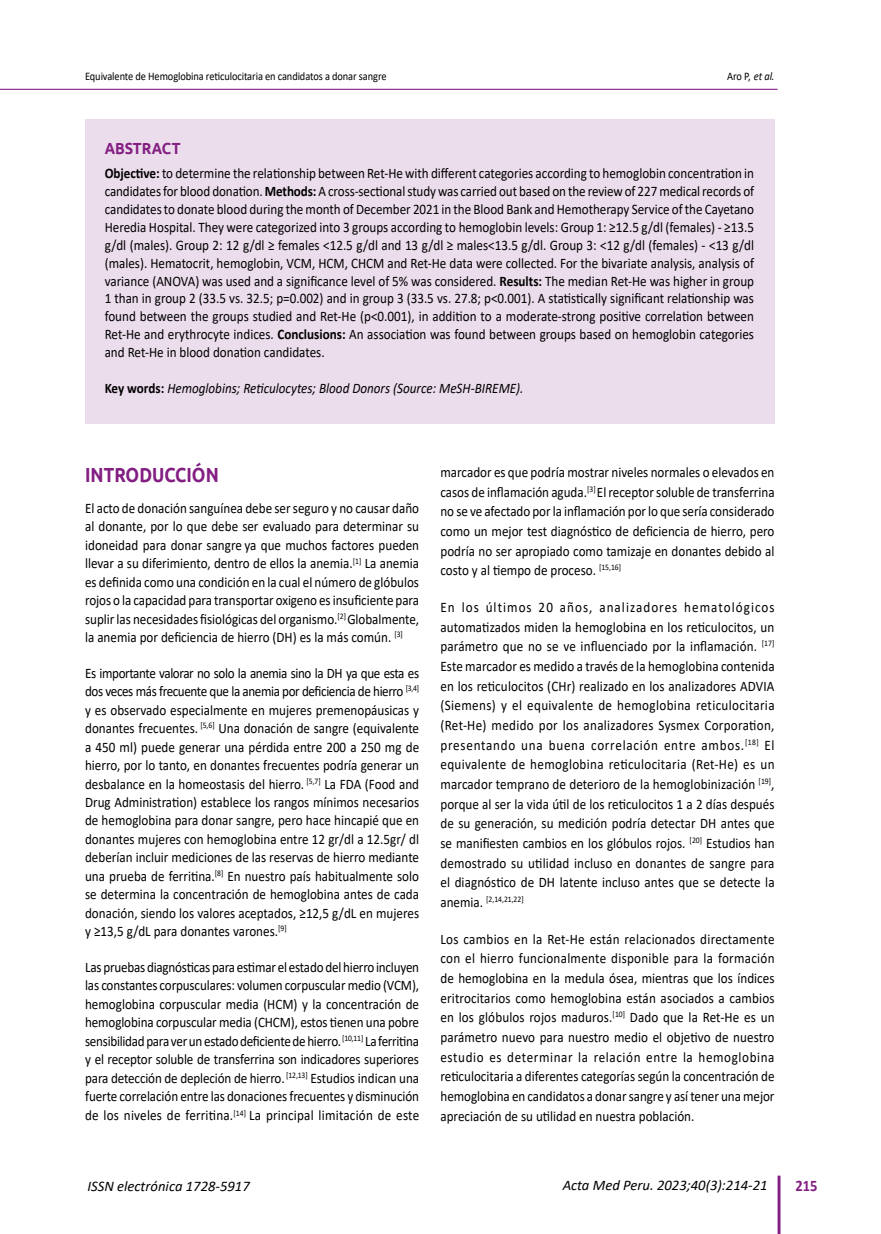
<style>
.page{position:relative;width:881px;height:1234px;background:#fff}
.page>*{position:absolute;margin:0;border:0;box-sizing:border-box;transform-origin:0 0}
.t1{font:700 20.4px "Ubuntu";color:#831f82;scale:.85 1}
.t2{font:700 16.05px "Ubuntu";color:#831f82;scale:.9 1}
.t3{font:700 16.05px "Calibri";color:#831f82;scale:.9 1}
.t4{font:italic 14.7px "Calibri";color:#000}
.t5{font:14.55px/19.6px "Calibri";color:#000;text-align:justify;scale:.9 1}
.t6{font:italic 14.55px "Calibri";color:#000;scale:.9 1}
.t7{font:11.55px "Calibri";letter-spacing:-.01em;color:#000;scale:.9 1}
.t8{font:8.55px "Calibri";color:#000;scale:.9 1}
.s1{font-style:italic}
.s2{font-weight:700}
.s3{font-weight:700;font-style:normal}
.s4{font-size:14.55px}
</style>
<div class="page">
<hr style="left:777px;top:1175px;width:3px;height:58px;background:#831f82">
<hr style="left:0;top:89px;width:777px;height:1px;background:#831f82">
<div style="left:85px;top:119px;width:689px;height:304px;background:#ecddec"></div>
<p class="t7" style="left:85px;top:68px;width:336px">Equivalente de Hemoglobina reticulocitaria en candidatos a donar sangre</p>
<p class="t7" style="left:727px;top:68px;width:54px">Aro P, <span class="s1">et al.</span></p>
<p class="t2" style="left:105px;top:138px;width:86px">ABSTRACT</p>
<p class="t5" style="left:105px;top:164px;width:722px;line-height:17.9px"><span class="s2">Objective:</span> to determine the relationship between Ret-He with different categories according to hemoglobin concentration in candidates for blood donation. <span class="s2">Methods:</span> A cross-sectional study was carried out based on the review of 227 medical records of candidates to donate blood during the month of December 2021 in the Blood Bank and Hemotherapy Service of the Cayetano Heredia Hospital. They were categorized into 3 groups according to hemoglobin levels: Group 1: ≥12.5 g/dl (females) - ≥13.5 g/dl (males). Group 2: 12 g/dl ≥ females &lt;12.5 g/dl and 13 g/dl ≥ males&lt;13.5 g/dl. Group 3: &lt;12 g/dl (females) - &lt;13 g/dl (males). Hematocrit, hemoglobin, VCM, HCM, CHCM and Ret-He data were collected. For the bivariate analysis, analysis of variance (ANOVA) was used and a significance level of 5% was considered. <span class="s2">Results:</span> The median Ret-He was higher in group 1 than in group 2 (33.5 vs. 32.5; p=0.002) and in group 3 (33.5 vs. 27.8; p&lt;0.001). A statistically significant relationship was found between the groups studied and Ret-He (p&lt;0.001), in addition to a moderate-strong positive correlation between Ret-He and erythrocyte indices. <span class="s2">Conclusions:</span> An association was found between groups based on hemoglobin categories and Ret-He in blood donation candidates.</p>
<p class="t6" style="left:105px;top:378px;width:466px"><span class="s3">Key words:</span> Hemoglobins; Reticulocytes; Blood Donors (Source: MeSH-BIREME).</p>
<h1 class="t1" style="left:85px;top:461px;width:159px">INTRODUCCIÓN</h1>
<p class="t5" style="left:85px;top:498px;width:372px;line-height:18.5px">El acto de donación sanguínea debe ser seguro y no causar daño al donante, por lo que debe ser evaluado para determinar su idoneidad para donar sangre ya que muchos factores pueden llevar a su diferimiento, dentro de ellos la anemia.<sup>[1]</sup> La anemia es definida como una condición en la cual el número de glóbulos rojos o la capacidad para transportar oxigeno es insuficiente para suplir las necesidades fisiológicas del organismo.<sup>[2]</sup> Globalmente, la anemia por deficiencia de hierro (DH) es la más común. <sup>[3]</sup></p>
<p class="t5" style="left:85px;top:663px;width:372px;line-height:18.5px">Es importante valorar no solo la anemia sino la DH ya que esta es dos veces más frecuente que la anemia por deficiencia de hierro <sup>[3,4] </sup>y es observado especialmente en mujeres premenopáusicas y donantes frecuentes. <sup>[5,6]</sup> Una donación de sangre (equivalente a 450 ml) puede generar una pérdida entre 200 a 250 mg de hierro, por lo tanto, en donantes frecuentes podría generar un desbalance en la homeostasis del hierro. <sup>[5,7]</sup> La FDA (Food and Drug Administration) establece los rangos mínimos necesarios de hemoglobina para donar sangre, pero hace hincapié que en donantes mujeres con hemoglobina entre 12 gr/dl a 12.5gr/ dl deberían incluir mediciones de las reservas de hierro mediante una prueba de ferritina.<sup>[8]</sup> En nuestro país habitualmente solo se determina la concentración de hemoglobina antes de cada donación, siendo los valores aceptados, ≥12,5 g/dL en mujeres y ≥13,5 g/dL para donantes varones.<sup>[9]</sup></p>
<p class="t5" style="left:85px;top:956px;width:372px;line-height:18.6px">Las pruebas diagnósticas para estimar el estado del hierro incluyen las constantes corpusculares: volumen corpuscular medio (VCM), hemoglobina corpuscular media (HCM) y la concentración de hemoglobina corpuscular media (CHCM), estos tienen una pobre sensibilidad para ver un estado deficiente de hierro. <sup>[10,11]</sup> La ferritina y el receptor soluble de transferrina son indicadores superiores para detección de depleción de hierro. <sup>[12,13]</sup> Estudios indican una fuerte correlación entre las donaciones frecuentes y disminución de los niveles de ferritina.<sup>[14]</sup> La principal limitación de este</p>
<p class="t5" style="left:440px;top:461px;width:372px">marcador es que podría mostrar niveles normales o elevados en casos de inflamación aguda.<sup>[3]</sup> El receptor soluble de transferrina no se ve afectado por la inflamación por lo que sería considerado como un mejor test diagnóstico de deficiencia de hierro, pero podría no ser apropiado como tamizaje en donantes debido al costo y al tiempo de proceso. <sup>[15,16]</sup></p>
<p class="t5" style="left:440px;top:596px;width:372px">En los últimos 20 años, analizadores hematológicos automatizados miden la hemoglobina en los reticulocitos, un parámetro que no se ve influenciado por la inflamación. <sup>[17] </sup>Este marcador es medido a través de la hemoglobina contenida en los reticulocitos (CHr) realizado en los analizadores ADVIA (Siemens) y el equivalente de hemoglobina reticulocitaria (Ret-He) medido por los analizadores Sysmex Corporation, presentando una buena correlación entre ambos.<sup>[18]</sup> El equivalente de hemoglobina reticulocitaria (Ret-He) es un marcador temprano de deterioro de la hemoglobinización <sup>[19]</sup>, porque al ser la vida útil de los reticulocitos 1 a 2 días después de su generación, su medición podría detectar DH antes que se manifiesten cambios en los glóbulos rojos. <sup>[20]</sup> Estudios han demostrado su utilidad incluso en donantes de sangre para el diagnóstico de DH latente incluso antes que se detecte la</p>
<p class="t8" style="left:440px;top:893px;width:94px"><span class="s4">anemia.</span> [2,14,21,22]</p>
<p class="t5" style="left:440px;top:928px;width:372px">Los cambios en la Ret-He están relacionados directamente con el hierro funcionalmente disponible para la formación de hemoglobina en la medula ósea, mientras que los índices eritrocitarios como hemoglobina están asociados a cambios en los glóbulos rojos maduros.<sup>[10]</sup> Dado que la Ret-He es un parámetro nuevo para nuestro medio el objetivo de nuestro estudio es determinar la relación entre la hemoglobina reticulocitaria a diferentes categorías según la concentración de hemoglobina en candidatos a donar sangre y así tener una mejor apreciación de su utilidad en nuestra población.</p>
<p class="t4" style="left:562px;top:1174px;width:206px">Acta Med Peru. 2023;40(3):214-21</p>
<p class="t4" style="left:87px;top:1175px;width:164px">ISSN electrónica 1728-5917</p>
<p class="t3" style="left:795px;top:1173px;width:26px">215</p>
</div>
